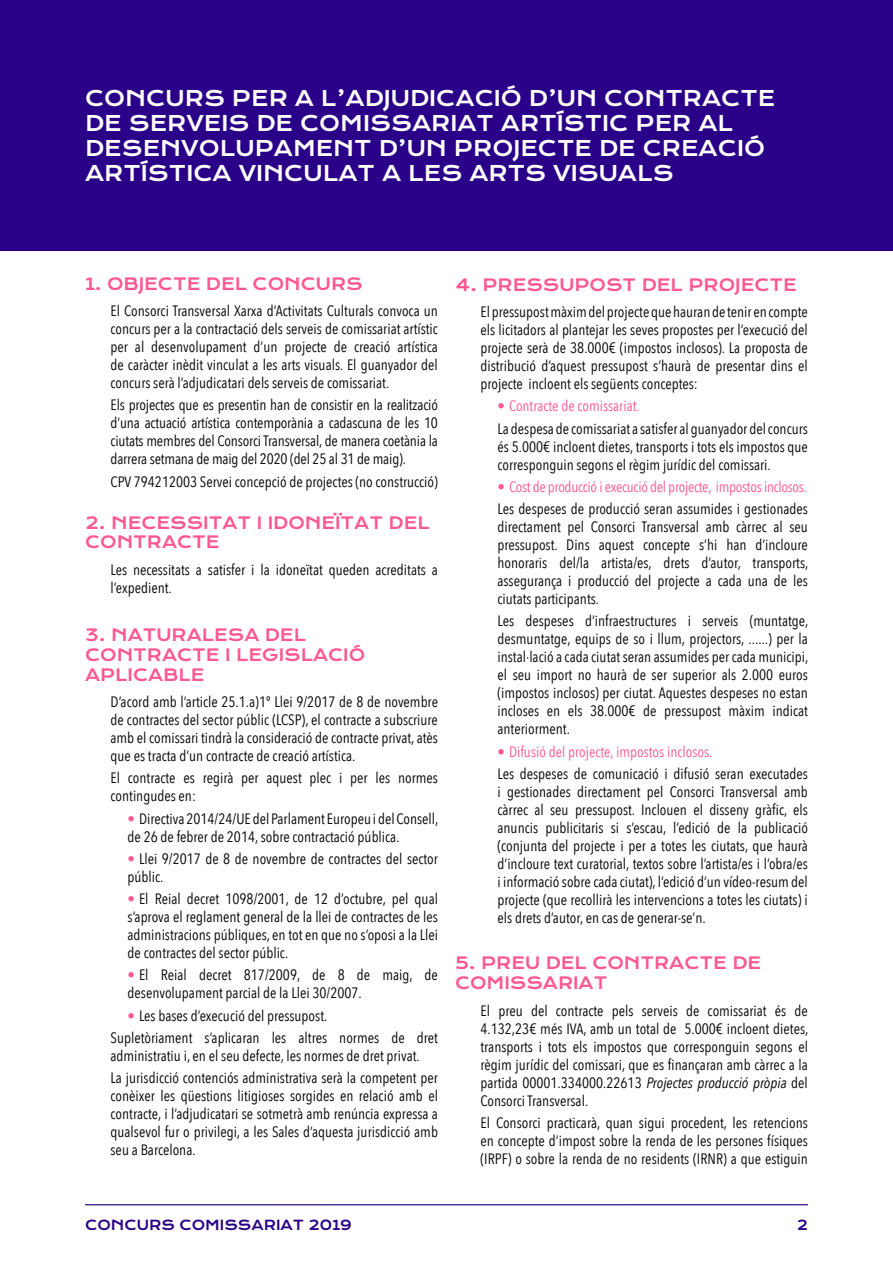
<style>
.page{position:relative;width:893px;height:1263px;background:#fff}
.page>*{position:absolute;margin:0;border:0;box-sizing:border-box;transform-origin:0 0}
.t1{font:21px/25.2px "Krona One";color:#fff}
.t2{font:16.5px/19.8px "Krona One";color:#ff5791}
.t3{font:15px/18px "Avenir Next Condensed";color:#000;text-align:justify}
.t4{font:15px "Avenir Next Condensed";letter-spacing:-.005em;color:#ff5791}
.t5{font:13.5px "Krona One";color:#290087}
.s1{color:#ff5791}
.s2{font-style:italic}
</style>
<div class="page">
<hr style="left:85px;top:1204px;width:723px;height:1px;background:#290087">
<div style="left:0;top:1px;width:893px;height:250px;background:#290087"></div>
<h1 class="t1" style="left:85px;top:86px;width:692px">CONCURS PER A L’ADJUDICACIÓ D’UN CONTRACTE DE SERVEIS DE COMISSARIAT ARTÍSTIC PER AL DESENVOLUPAMENT D’UN PROJECTE DE CREACIÓ ARTÍSTICA VINCULAT A LES ARTS VISUALS</h1>
<p class="t2" style="left:85px;top:274px;width:279px">1. OBJECTE DEL CONCURS</p>
<p class="t3" style="left:111px;top:301px;width:329px">El Consorci Transversal Xarxa d’Activitats Culturals convoca un concurs per a la contractació dels serveis de comissariat artístic per al desenvolupament d’un projecte de creació artística de caràcter inèdit vinculat a les arts visuals. El guanyador del concurs serà l’adjudicatari dels serveis de comissariat.</p>
<p class="t3" style="left:111px;top:395px;width:329px">Els projectes que es presentin han de consistir en la realització d’una actuació artística contemporània a cadascuna de les 10 ciutats membres del Consorci Transversal, de manera coetània la darrera setmana de maig del 2020 (del 25 al 31 de maig).</p>
<p class="t3" style="left:111px;top:472px;width:329px">CPV 794212003 Servei concepció de projectes (no construcció)</p>
<p class="t2" style="left:85px;top:513px;width:346px">2. NECESSITAT I IDONEÏTAT DEL<br>CONTRACTE</p>
<p class="t3" style="left:111px;top:560px;width:329px">Les necessitats a satisfer i la idoneïtat queden acreditats a l’expedient.</p>
<p class="t2" style="left:85px;top:625px;width:282px">3. NATURALESA DEL<br>CONTRACTE I LEGISLACIÓ<br>APLICABLE</p>
<p class="t3" style="left:111px;top:692px;width:329px">D’acord amb l’article 25.1.a)1º Llei 9/2017 de 8 de novembre de contractes del sector públic (LCSP), el contracte a subscriure amb el comissari tindrà la consideració de contracte privat, atès que es tracta d’un contracte de creació artística.</p>
<p class="t3" style="left:111px;top:768px;width:329px">El contracte es regirà per aquest plec i per les normes contingudes en:</p>
<p class="t3" style="left:128px;top:809px;width:312px"><span class="s1">•</span> Directiva 2014/24/UE del Parlament Europeu i del Consell, de 26 de febrer de 2014, sobre contractació pública.</p>
<p class="t3" style="left:128px;top:849px;width:312px"><span class="s1">•</span> Llei 9/2017 de 8 de novembre de contractes del sector públic.</p>
<p class="t3" style="left:128px;top:889px;width:312px"><span class="s1">•</span> El Reial decret 1098/2001, de 12 d’octubre, pel qual s’aprova el reglament general de la llei de contractes de les administracions públiques, en tot en que no s’oposi a la Llei de contractes del sector públic.</p>
<p class="t3" style="left:128px;top:965px;width:312px"><span class="s1">•</span> El Reial decret 817/2009, de 8 de maig, de desenvolupament parcial de la Llei 30/2007.</p>
<p class="t3" style="left:111px;top:1004px;width:329px;line-height:22.2px;text-indent:17px"><span class="s1">•</span> Les bases d’execució del pressupost.<br>Supletòriament s’aplicaran les altres normes de dret</p>
<p class="t3" style="left:111px;top:1044px;width:329px;line-height:22.2px">administratiu i, en el seu defecte, les normes de dret privat.<br>La jurisdicció contenciós administrativa serà la competent per</p>
<p class="t3" style="left:111px;top:1086px;width:329px">conèixer les qüestions litigioses sorgides en relació amb el contracte, i l’adjudicatari se sotmetrà amb renúncia expressa a qualsevol fur o privilegi, a les Sales d’aquesta jurisdicció amb seu a Barcelona.</p>
<p class="t2" style="left:455px;top:275px;width:343px">4. PRESSUPOST DEL PROJECTE</p>
<p class="t3" style="left:480px;top:302px;width:329px">El pressupost màxim del projecte que hauran de tenir en compte els licitadors al plantejar les seves propostes per l’execució del projecte serà de 38.000€ (impostos inclosos). La proposta de distribució d’aquest pressupost s’haurà de presentar dins el projecte incloent els següents conceptes:</p>
<p class="t4" style="left:497px;top:393px;width:144px">• Contracte de comissariat.</p>
<p class="t3" style="left:497px;top:419px;width:312px">La despesa de comissariat a satisfer al guanyador del concurs és 5.000€ incloent dietes, transports i tots els impostos que corresponguin segons el règim jurídic del comissari.</p>
<p class="t4" style="left:497px;top:474px;width:311px">• Cost de producció i execució del projecte, impostos inclosos.</p>
<p class="t3" style="left:497px;top:499px;width:312px">Les despeses de producció seran assumides i gestionades directament pel Consorci Transversal amb càrrec al seu pressupost. Dins aquest concepte s’hi han d’incloure honoraris del/la artista/es, drets d’autor, transports, assegurança i producció del projecte a cada una de les ciutats participants.</p>
<p class="t3" style="left:497px;top:611px;width:312px">Les despeses d’infraestructures i serveis (muntatge, desmuntatge, equips de so i llum, projectors, ......) per la instal·lació a cada ciutat seran assumides per cada municipi, el seu import no haurà de ser superior als 2.000 euros (impostos inclosos) per ciutat. Aquestes despeses no estan incloses en els 38.000€ de pressupost màxim indicat anteriorment.</p>
<p class="t4" style="left:497px;top:739px;width:216px">• Difusió del projecte, impostos inclosos.</p>
<p class="t3" style="left:497px;top:764px;width:312px">Les despeses de comunicació i difusió seran executades i gestionades directament pel Consorci Transversal amb càrrec al seu pressupost. Inclouen el disseny gràfic, els anuncis publicitaris si s’escau, l’edició de la publicació (conjunta del projecte i per a totes les ciutats, que haurà d’incloure text curatorial, textos sobre l’artista/es i l’obra/es i informació sobre cada ciutat), l’edició d’un vídeo-resum del projecte (que recollirà les intervencions a totes les ciutats) i els drets d’autor, en cas de generar-se’n.</p>
<p class="t2" style="left:455px;top:953px;width:308px">5. PREU DEL CONTRACTE DE<br>COMISSARIAT</p>
<p class="t3" style="left:480px;top:1001px;width:329px">El preu del contracte pels serveis de comissariat és de 4.132,23€ més IVA, amb un total de 5.000€ incloent dietes, transports i tots els impostos que corresponguin segons el règim jurídic del comissari, que es finançaran amb càrrec a la partida 00001.334000.22613 <span class="s2">Projectes producció pròpia</span> del Consorci Transversal.</p>
<p class="t3" style="left:480px;top:1113px;width:329px">El Consorci practicarà, quan sigui procedent, les retencions en concepte d’impost sobre la renda de les persones físiques (IRPF) o sobre la renda de no residents (IRNR) a que estiguin</p>
<p class="t5" style="left:85px;top:1216px;width:269px">CONCURS COMISSARIAT 2019</p>
<p class="t5" style="left:797px;top:1216px;width:13px">2</p>
</div>
